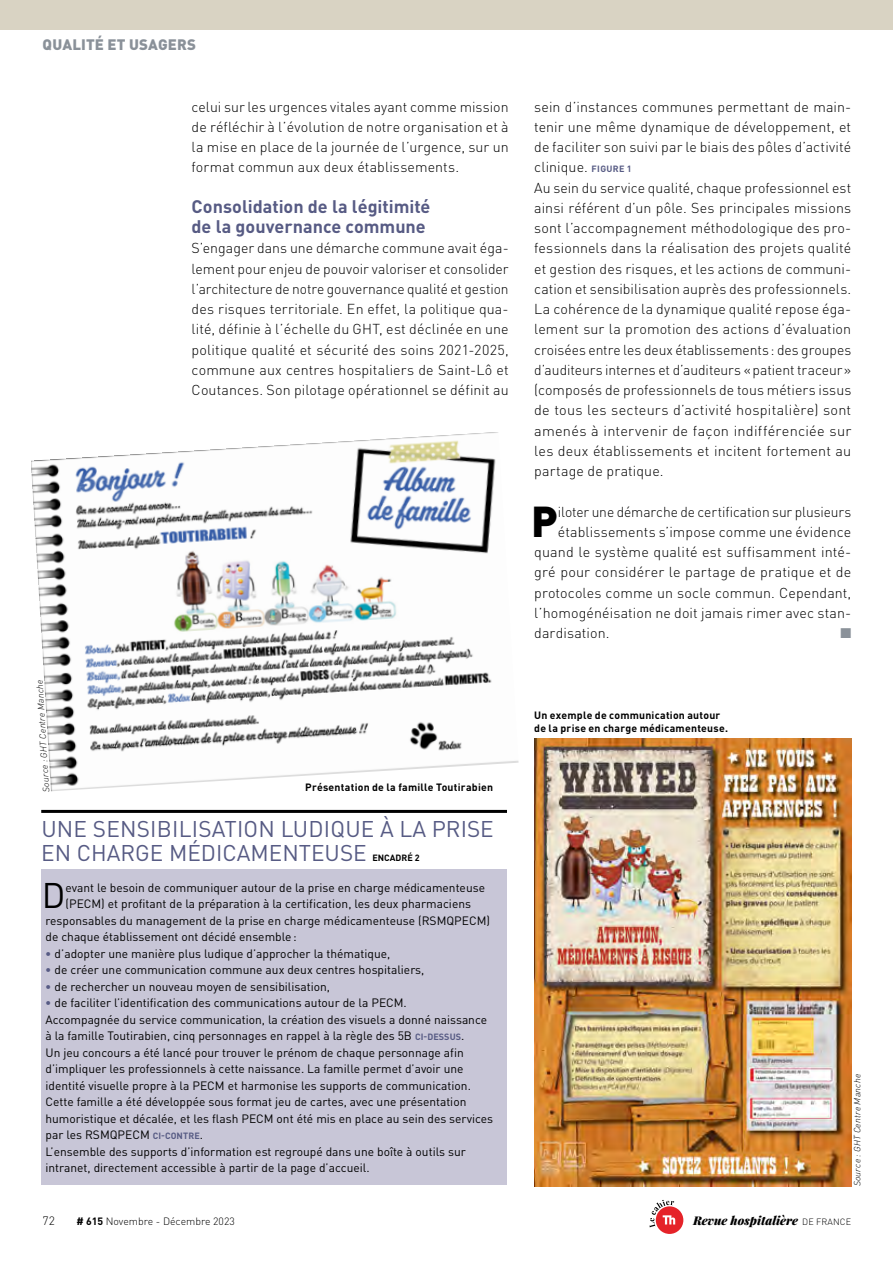
<style>
.page{position:relative;width:893px;height:1263px;background:#fff}
.page>*{position:absolute;margin:0;border:0;box-sizing:border-box;transform-origin:0 0}
.t1{font:900 42.75px "DINOT";color:#000}
.t2{font:35.1px "DINOT";color:#000}
.t3{font:22.5px/24px "DINOT";color:#575b84}
.t4{font:700 18px/20.2px "DINOT";color:#575b84}
.t5{font:900 15px "DINOT";letter-spacing:.01em;color:#8a9199}
.t6{font:300 14.25px/20.2px "DINOT";letter-spacing:.005em;color:#000;text-align:justify}
.t7{font:12px/16.5px "DINOT";color:#000}
.t8{font:italic 900 12px "Playfair Display";color:#000}
.t9{font:300 12px "DINOT";color:#000}
.t10{font:700 10.5px/13.5px "DINOT";letter-spacing:.02em;color:#000}
.t11{font:300 10.5px "DINOT";color:#000}
.t12{font:italic 300 9px "DINOT";letter-spacing:.025em;color:#000}
.t13{font:700 9px "DINOT";color:#000}
.s1{font-weight:900;color:#575b84}
.s2{font-weight:700;font-size:9px;color:#575b84}
.s3{color:#8a9199}
.s4{font-weight:700}
.s5{font-family:"DINOT";font-weight:300;font-style:normal;font-size:9px}
</style>
<div class="page">
<img style="left:31px;top:432px;width:488px;height:359px">
<div style="left:41px;top:870px;width:466px;height:315px;background:#c8c6d7"></div>
<hr style="left:41px;top:810px;width:466px;height:3px;background:#000">
<img style="left:534px;top:738px;width:317px;height:448px">
<div style="left:0;top:0;width:893px;height:30px;background:#d9d3c3"></div>
<div style="left:656px;top:1206px;width:27px;height:28px;background:#e52329;border-radius:50%"></div>
<svg style="left:649px;top:1200px;width:26px;height:28px"></svg>
<p class="t5" style="left:43px;top:34px;width:155px">QUALITÉ ET USAGERS</p>
<p class="t12" style="left:41px;top:792px;width:114px;rotate:-94deg">Source : GHT Centre Manche</p>
<p class="t6" style="left:192px;top:96px;width:319px">celui sur les urgences vitales ayant comme mission de réfléchir à l’évolution de notre organisation et à la mise en place de la journée de l’urgence, sur un format commun aux deux établissements.</p>
<p class="t4" style="left:192px;top:196px;width:240px">Consolidation de la légitimité de la gouvernance commune</p>
<p class="t6" style="left:192px;top:238px;width:319px">S’engager dans une démarche commune avait éga&shy;lement pour enjeu de pouvoir valoriser et consolider l’architecture de notre gouvernance qualité et gestion des risques territoriale. En effet, la politique qua&shy;lité, définie à l’échelle du GHT, est déclinée en une politique qualité et sécurité des soins 2021-2025, commune aux centres hospitaliers de Saint-Lô et Coutances. Son pilotage opérationnel se définit au</p>
<p class="t10" style="left:305px;top:780px;width:189px">Présentation de la famille Toutirabien</p>
<h3 class="t3" style="left:41px;top:816px;width:454px">UNE SENSIBILISATION LUDIQUE À LA PRISE<br>EN CHARGE MÉDICAMENTEUSE</h3>
<p class="t13" style="left:372px;top:852px;width:49px">ENCADRÉ 2</p>
<h2 class="t2" style="left:42px;top:873px;width:25px">D</h2>
<p class="t7" style="left:66px;top:879px;width:421px">evant le besoin de communiquer autour de la prise en charge médicamenteuse</p>
<p class="t7" style="left:66px;top:895px;width:407px">(PECM) et profitant de la préparation à la certification, les deux pharmaciens</p>
<p class="t7" style="left:45px;top:912px;width:446px">responsables du management de la prise en charge médicamenteuse (RSMQPECM)</p>
<p class="t7" style="left:45px;top:928px;width:253px">de chaque établissement ont décidé ensemble:</p>
<p class="t7" style="left:45px;top:945px;width:346px"><span class="s1">•</span> d’adopter une manière plus ludique d’approcher la thématique,</p>
<p class="t7" style="left:45px;top:961px;width:380px"><span class="s1">•</span> de créer une communication commune aux deux centres hospitaliers,</p>
<p class="t7" style="left:45px;top:978px;width:286px"><span class="s1">•</span> de rechercher un nouveau moyen de sensibilisation,</p>
<p class="t7" style="left:45px;top:994px;width:449px"><span class="s1">•</span> de faciliter l’identification des communications autour de la PECM.<br>Accompagnée du service communication, la création des visuels a donné naissance à la famille Toutirabien, cinq personnages en rappel à la règle des 5B <span class="s2">CI-DESSUS</span>.<br>Un jeu concours a été lancé pour trouver le prénom de chaque personnage afin d’impliquer les professionnels à cette naissance. La famille permet d’avoir une identité visuelle propre à la PECM et harmonise les supports de communication.<br>Cette famille a été développée sous format jeu de cartes, avec une présentation humoristique et décalée, et les flash PECM ont été mis en place au sein des services par les RSMQPECM <span class="s2">CI-CONTRE</span> .<br>L’ensemble des supports d’information est regroupé dans une boîte à outils sur intranet, directement accessible à partir de la page d’accueil.</p>
<p class="t6" style="left:534px;top:96px;width:319px;text-align:left">sein d’instances communes permettant de main&shy;tenir une même dynamique de développement, et de faciliter son suivi par le biais des pôles d’activité clinique. <span class="s2">FIGURE 1<br></span>Au sein du service qualité, chaque professionnel est ainsi référent d’un pôle. Ses principales missions sont l’accompagnement méthodologique des pro&shy;fessionnels dans la réalisation des projets qualité et gestion des risques, et les actions de communi&shy;cation et sensibilisation auprès des professionnels.<br>La cohérence de la dynamique qualité repose éga&shy;lement sur la promotion des actions d’évaluation croisées entre les deux établissements: des groupes d’auditeurs internes et d’auditeurs «patient traceur» (composés de professionnels de tous métiers issus de tous les secteurs d’activité hospitalière) sont amenés à intervenir de façon indifférenciée sur les deux établissements et incitent fortement au partage de pratique.</p>
<h1 class="t1" style="left:531px;top:493px;width:28px">P</h1>
<p class="t6" style="left:558px;top:501px;width:295px">iloter une démarche de certification sur plusieurs</p>
<p class="t6" style="left:558px;top:522px;width:295px">établissements s’impose comme une évidence</p>
<p class="t6" style="left:534px;top:542px;width:319px">quand le système qualité est suffisamment inté-</p>
<p class="t6" style="left:534px;top:562px;width:319px">gré pour considérer le partage de pratique et de</p>
<p class="t6" style="left:534px;top:582px;width:319px">protocoles comme un socle commun. Cependant,</p>
<p class="t6" style="left:534px;top:603px;width:319px">l’homogénéisation ne doit jamais rimer avec stan-</p>
<p class="t6" style="left:534px;top:623px;width:198px">dardisation. <span class="s3">■</span></p>
<p class="t10" style="left:534px;top:708px;width:195px">Un exemple de communication autour de la prise en charge médicamenteuse.</p>
<p class="t12" style="left:852px;top:1186px;width:114px;rotate:-90deg">Source : GHT Centre Manche</p>
<p class="t9" style="left:43px;top:1213px;width:14px">72</p>
<p class="t11" style="left:77px;top:1214px;width:160px"><span class="s4"># 615</span> Novembre - Décembre 2023</p>
<p class="t8" style="left:693px;top:1211px;width:159px">Revue hospitalière <span class="s5">DE FRANCE</span></p>
</div>
